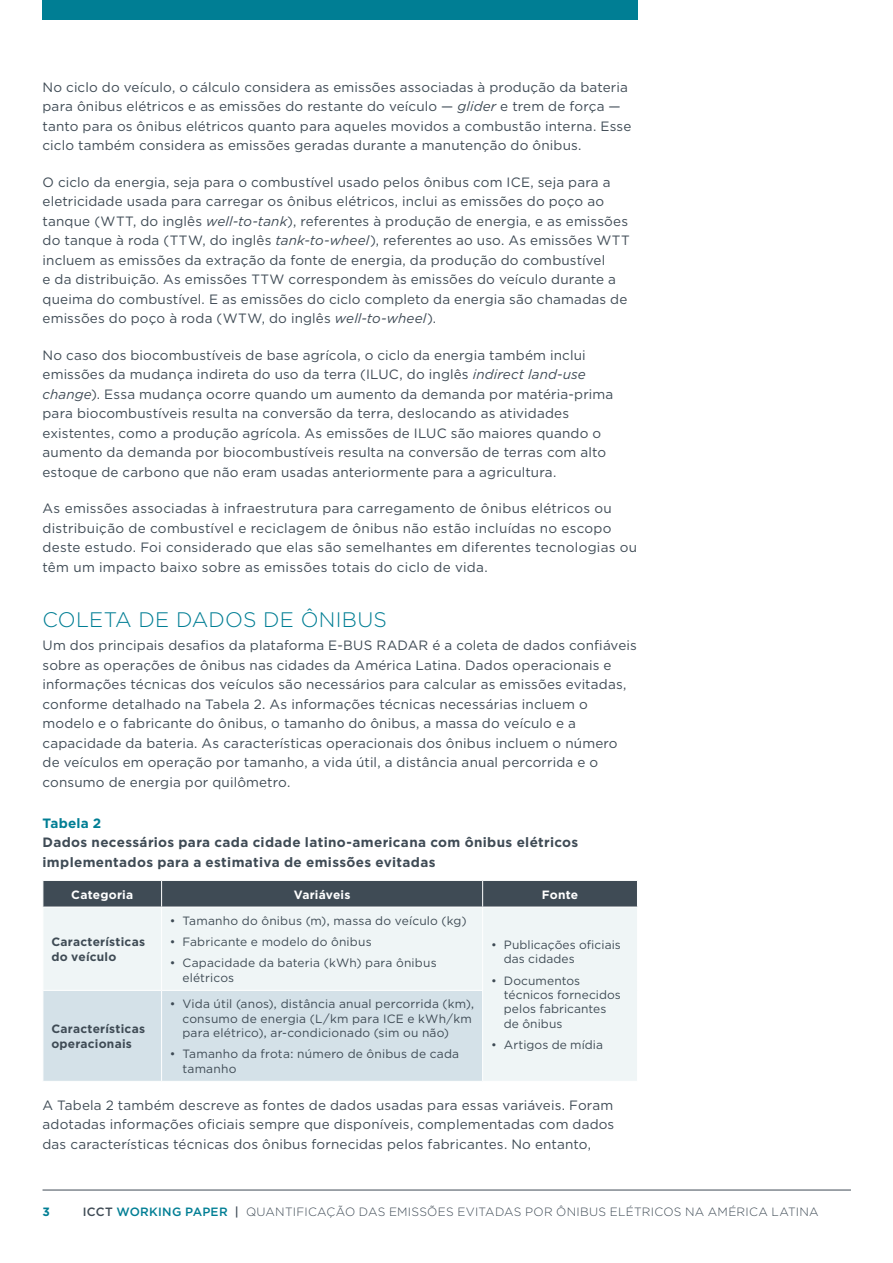
<style>
.page{position:relative;width:893px;height:1263px;background:#fff}
.page>*{position:absolute;margin:0;border:0;box-sizing:border-box;transform-origin:0 0}
.Heading_1{font:300 21px "Gotham";letter-spacing:.01em;color:#007e94}
.Body_Copy{font:13.5px/19.5px "Gotham";letter-spacing:.01em;color:#3f4b55}
.Figure___Table_title{font:700 13.5px/19.8px "Gotham";letter-spacing:.025em;color:#3f4b55}
.Figure___Table_number{font:700 13.5px "Gotham";letter-spacing:.015em;color:#007e94}
.t1{font:12px/14.4px "Gotham";letter-spacing:.015em;color:#3f4b55}
.t2{font:300 12px "Gotham";letter-spacing:.02em;color:#3f4b55}
.Table_Left_Col{font:700 12px/14.4px "Gotham";letter-spacing:.02em;color:#3f4b55}
.Table_Category{font:700 12px "Gotham";letter-spacing:.015em;color:#fff}
.t3{font:700 12px "Gotham";color:#007e94}
.s1{font-style:italic}
.s2{font-weight:500}
.s3{font-weight:500;color:#007e94}
</style>
<div class="page">
<hr style="left:43px;top:1190px;width:808px;height:1px;background:#3f4b55">
<div style="left:43px;top:0;width:595px;height:20px;background:#007e94"></div>
<div style="left:44px;top:908px;width:593px;height:173px;background:#eff5f6"></div>
<div style="left:44px;top:991px;width:438px;height:90px;background:#d4e1e8"></div>
<hr style="left:482px;top:907px;width:1px;height:83px;background:#fff">
<hr style="left:43px;top:990px;width:119px;height:1px;background:#fff">
<hr style="left:162px;top:990px;width:321px;height:1px;background:#fff">
<hr style="left:482px;top:991px;width:1px;height:90px;background:#fff">
<svg style="left:43px;top:880px;width:595px;height:27px;background:#4a555e"></svg>
<hr style="left:161px;top:907px;width:1px;height:83px;background:#fff">
<hr style="left:161px;top:991px;width:1px;height:90px;background:#fff">
<p class="Body_Copy" style="left:43px;top:77px;width:590px">No ciclo do veículo, o cálculo considera as emissões associadas à produção da bateria para ônibus elétricos e as emissões do restante do veículo — <span class="s1">glider</span> e trem de força — tanto para os ônibus elétricos quanto para aqueles movidos a combustão interna. Esse ciclo também considera as emissões geradas durante a manutenção do ônibus.</p>
<p class="Body_Copy" style="left:43px;top:172px;width:589px">O ciclo da energia, seja para o combustível usado pelos ônibus com ICE, seja para a eletricidade usada para carregar os ônibus elétricos, inclui as emissões do poço ao tanque (WTT, do inglês <span class="s1">well-to-tank</span>), referentes à produção de energia, e as emissões do tanque à roda (TTW, do inglês <span class="s1">tank-to-wheel</span>), referentes ao uso. As emissões WTT incluem as emissões da extração da fonte de energia, da produção do combustível<br>e da distribuição. As emissões TTW correspondem às emissões do veículo durante a queima do combustível. E as emissões do ciclo completo da energia são chamadas de emissões do poço à roda (WTW, do inglês <span class="s1">well-to-wheel</span>).</p>
<p class="Body_Copy" style="left:43px;top:345px;width:572px">No caso dos biocombustíveis de base agrícola, o ciclo da energia também inclui emissões da mudança indireta do uso da terra (ILUC, do inglês <span class="s1">indirect land-use change</span>). Essa mudança ocorre quando um aumento da demanda por matéria-prima para biocombustíveis resulta na conversão da terra, deslocando as atividades existentes, como a produção agrícola. As emissões de ILUC são maiores quando o aumento da demanda por biocombustíveis resulta na conversão de terras com alto estoque de carbono que não eram usadas anteriormente para a agricultura.</p>
<p class="Body_Copy" style="left:43px;top:498px;width:596px">As emissões associadas à infraestrutura para carregamento de ônibus elétricos ou distribuição de combustível e reciclagem de ônibus não estão incluídas no escopo deste estudo. Foi considerado que elas são semelhantes em diferentes tecnologias ou têm um impacto baixo sobre as emissões totais do ciclo de vida.</p>
<p class="Heading_1" style="left:43px;top:606px;width:346px">COLETA DE DADOS DE ÔNIBUS</p>
<p class="Body_Copy" style="left:43px;top:636px;width:596px">Um dos principais desafios da plataforma E-BUS RADAR é a coleta de dados confiáveis sobre as operações de ônibus nas cidades da América Latina. Dados operacionais e informações técnicas dos veículos são necessários para calcular as emissões evitadas, conforme detalhado na Tabela 2. As informações técnicas necessárias incluem o modelo e o fabricante do ônibus, o tamanho do ônibus, a massa do veículo e a capacidade da bateria. As características operacionais dos ônibus incluem o número de veículos em operação por tamanho, a vida útil, a distância anual percorrida e o consumo de energia por quilômetro.</p>
<p class="Figure___Table_number" style="left:43px;top:814px;width:60px">Tabela 2</p>
<p class="Figure___Table_title" style="left:43px;top:833px;width:537px">Dados necessários para cada cidade latino-americana com ônibus elétricos implementados para a estimativa de emissões evitadas</p>
<p class="Table_Category" style="left:71px;top:886px;width:63px">Categoria</p>
<p class="Table_Category" style="left:294px;top:886px;width:58px">Variáveis</p>
<p class="Table_Category" style="left:542px;top:886px;width:38px">Fonte</p>
<p class="Table_Left_Col" style="left:51px;top:935px;width:95px">Características do veículo</p>
<p class="t1" style="left:170px;top:913px;width:298px">• Tamanho do ônibus (m), massa do veículo (kg)</p>
<p class="t1" style="left:170px;top:934px;width:203px">• Fabricante e modelo do ônibus</p>
<p class="t1" style="left:182px;top:956px;width:256px;text-indent:-13px">• Capacidade da bateria (kWh) para ônibus elétricos</p>
<p class="t1" style="left:504px;top:937px;width:118px;text-indent:-13px">• Publicações oficiais das cidades</p>
<p class="t1" style="left:504px;top:973px;width:118px;text-indent:-13px">• Documentos técnicos fornecidos pelos fabricantes de ônibus</p>
<p class="t1" style="left:491px;top:1037px;width:113px">• Artigos de mídia</p>
<p class="t1" style="left:182px;top:997px;width:294px;text-indent:-13px">• Vida útil (anos), distância anual percorrida (km), consumo de energia (L/km para ICE e kWh/km para elétrico), ar-condicionado (sim ou não)</p>
<p class="t1" style="left:182px;top:1047px;width:278px;text-indent:-13px">• Tamanho da frota: número de ônibus de cada tamanho</p>
<p class="Body_Copy" style="left:43px;top:1095px;width:573px;text-align:justify">A Tabela 2 também descreve as fontes de dados usadas para essas variáveis. Foram adotadas informações oficiais sempre que disponíveis, complementadas com dados das características técnicas dos ônibus fornecidas pelos fabricantes. No entanto,</p>
<p class="Table_Left_Col" style="left:51px;top:1022px;width:95px">Características operacionais</p>
<p class="t3" style="left:43px;top:1203px;width:9px">3</p>
<p class="t2" style="left:83px;top:1204px;width:737px"><span class="s2">ICCT</span> <span class="s3">WORKING PAPER</span> <span class="s2">|</span> QUANTIFICAÇÃO DAS EMISSÕES EVITADAS POR ÔNIBUS ELÉTRICOS NA AMÉRICA LATINA</p>
</div>
